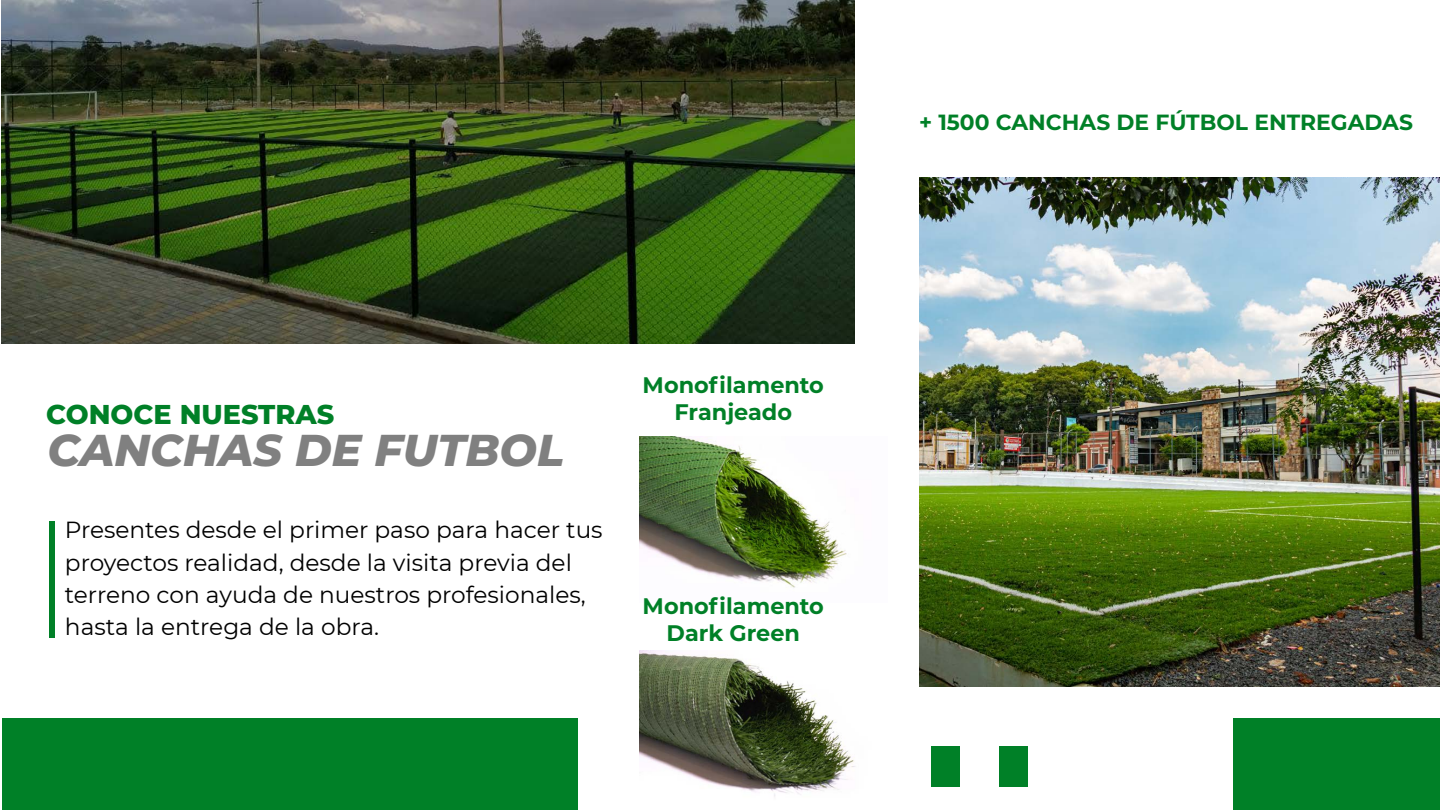
<style>
.page{position:relative;width:1440px;height:810px;background:#fff}
.page>*{position:absolute;margin:0;border:0;box-sizing:border-box;transform-origin:0 0}
.t1{font:italic 800 44.55px "Montserrat";color:#808080}
.t2{font:800 27.22px "Montserrat";color:#008027}
.t3{font:23.25px/32.2px "Montserrat";color:#000}
.t4{font:700 22.5px/27px "Montserrat";color:#008027;text-align:center}
.t5{font:700 21.98px "Montserrat";color:#008027}
</style>
<div class="page">
<div style="left:1233px;top:719px;width:207px;height:91px;background:#008027"></div>
<div style="left:999px;top:747px;width:29px;height:40px;background:#008027"></div>
<div style="left:931px;top:747px;width:29px;height:40px;background:#008027"></div>
<img style="left:919px;top:177px;width:521px;height:510px">
<div style="left:2px;top:719px;width:575px;height:91px;background:#008027"></div>
<img style="left:2px;top:0;width:852px;height:344px">
<div style="left:50px;top:521px;width:5px;height:117px;background:#008027"></div>
<img style="left:639px;top:650px;width:216px;height:147px">
<img style="left:639px;top:437px;width:208px;height:151px">
<p class="t5" style="left:919px;top:107px;width:495px">+ 1500 CANCHAS DE FÚTBOL ENTREGADAS</p>
<p class="t2" style="left:46px;top:395px;width:290px">CONOCE NUESTRAS</p>
<h1 class="t1" style="left:48px;top:417px;width:518px">CANCHAS DE FUTBOL</h1>
<p class="t3" style="left:65px;top:513px;width:539px">Presentes desde el primer paso para hacer tus proyectos realidad, desde la visita previa del terreno con ayuda de nuestros profesionales, hasta la entrega de la obra.</p>
<p class="t4" style="left:643px;top:371px;width:183px">Monofilamento<br>Franjeado</p>
<p class="t4" style="left:643px;top:591px;width:183px">Monofilamento<br>Dark Green</p>
</div>
